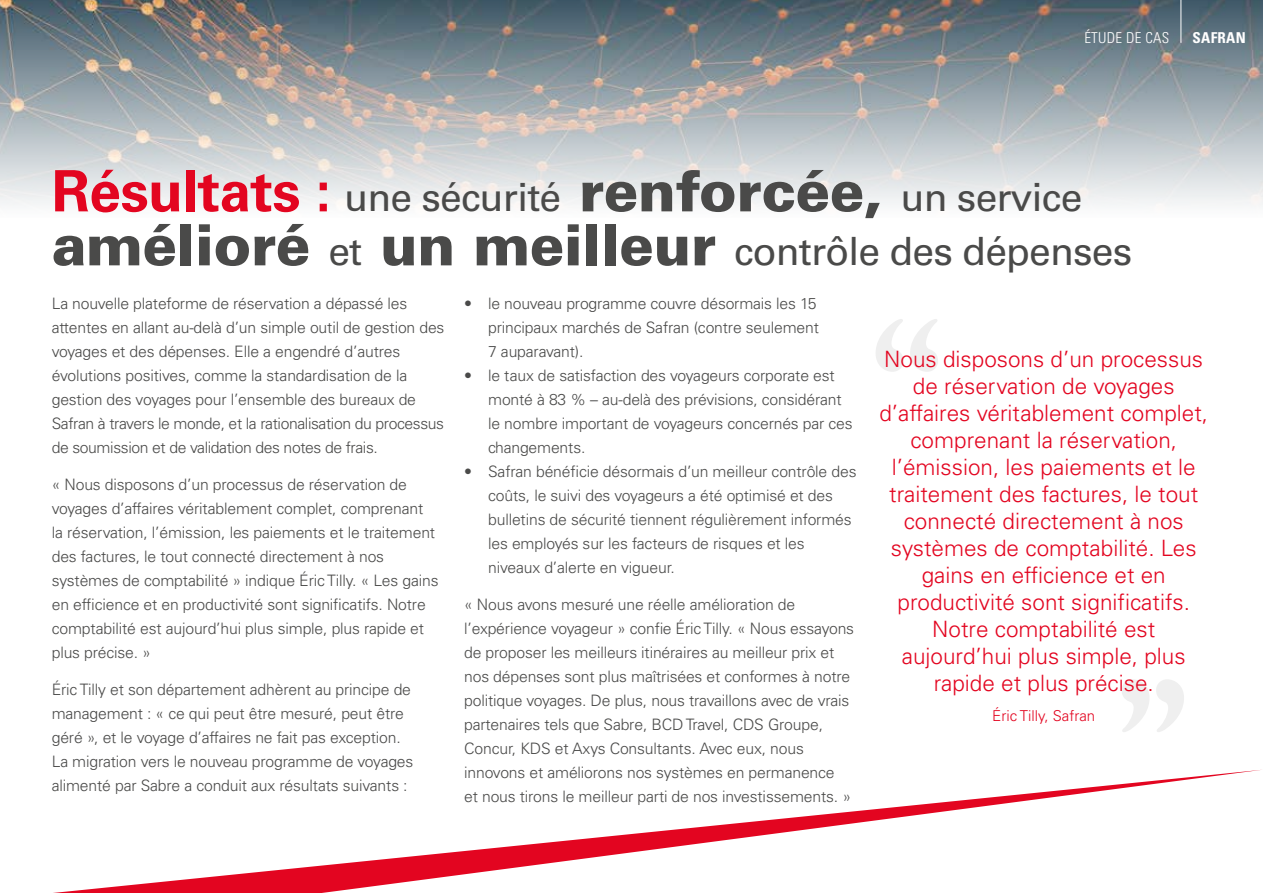
<style>
.page{position:relative;width:1263px;height:893px;background:#fff}
.page>*{position:absolute;margin:0;border:0;box-sizing:border-box;transform-origin:0 0}
.t1{font:39px/54px "Univers LT Std";letter-spacing:-.02em;color:#4a4a49}
.t2{font:300 22.5px/27px "Univers LT Std";color:#e30520;text-align:center}
.t3{font:300 15.75px/24px "Univers LT Std";letter-spacing:-.01em;color:#4a4a49}
.t4{font:300 15px "Univers LT Std";color:#e30520}
.t5{font:300 condensed 15px "Univers LT Std";letter-spacing:.02em;color:#fff}
.t6{font:700 condensed 15px "Univers LT Std";letter-spacing:.02em;color:#fff}
.s1{font-weight:700;font-size:57px;color:#e30520}
.s2{font-weight:900;font-size:57px}
</style>
<div class="page">
<img style="left:0;top:0;width:1263px;height:206px">
<svg style="left:53px;top:770px;width:1207px;height:123px"></svg>
<hr style="left:1180px;top:0;width:1px;height:43px;background:#fff">
<svg style="left:876px;top:319px;width:62px;height:53px"></svg>
<svg style="left:1122px;top:679px;width:62px;height:53px"></svg>
<p class="t5" style="left:1084px;top:29px;width:86px">ÉTUDE DE CAS</p>
<p class="t6" style="left:1192px;top:28px;width:55px">SAFRAN</p>
<h1 class="t1" style="left:52px;top:171px;width:1082px"><span class="s1">Résultats :</span> une sécurité <span class="s2">renforcée,</span> un service <span class="s2">amélioré</span> et <span class="s2">un meilleur</span> contrôle des dépenses</h1>
<p class="t3" style="left:52px;top:291px;width:394px">La nouvelle plateforme de réservation a dépassé les attentes en allant au-delà d’un simple outil de gestion des voyages et des dépenses. Elle a engendré d’autres évolutions positives, comme la standardisation de la gestion des voyages pour l’ensemble des bureaux de Safran à travers le monde, et la rationalisation du processus de soumission et de validation des notes de frais.</p>
<p class="t3" style="left:52px;top:472px;width:388px">« Nous disposons d’un processus de réservation de voyages d’affaires véritablement complet, comprenant<br>la réservation, l’émission, les paiements et le traitement des factures, le tout connecté directement à nos systèmes de comptabilité » indique Éric Tilly. « Les gains en efficience et en productivité sont significatifs. Notre comptabilité est aujourd’hui plus simple, plus rapide et plus précise. »</p>
<p class="t3" style="left:52px;top:677px;width:363px">Éric Tilly et son département adhèrent au principe de management : « ce qui peut être mesuré, peut être géré », et le voyage d’affaires ne fait pas exception.<br>La migration vers le nouveau programme de voyages alimenté par Sabre a conduit aux résultats suivants :</p>
<p class="t3" style="left:488px;top:292px;width:332px;text-indent:-24px">• le nouveau programme couvre désormais les 15 principaux marchés de Safran (contre seulement<br>7 auparavant).</p>
<p class="t3" style="left:488px;top:364px;width:366px;text-indent:-24px">• le taux de satisfaction des voyageurs corporate est monté à 83 % – au-delà des prévisions, considérant le nombre important de voyageurs concernés par ces changements.</p>
<p class="t3" style="left:488px;top:460px;width:370px;text-indent:-24px">• Safran bénéficie désormais d’un meilleur contrôle des coûts, le suivi des voyageurs a été optimisé et des bulletins de sécurité tiennent régulièrement informés les employés sur les facteurs de risques et les niveaux d’alerte en vigueur.</p>
<p class="t3" style="left:464px;top:592px;width:391px">« Nous avons mesuré une réelle amélioration de l’expérience voyageur » confie Éric Tilly. « Nous essayons de proposer les meilleurs itinéraires au meilleur prix et nos dépenses sont plus maîtrisées et conformes à notre politique voyages. De plus, nous travaillons avec de vrais partenaires tels que Sabre, BCD Travel, CDS Groupe, Concur, KDS et Axys Consultants. Avec eux, nous innovons et améliorons nos systèmes en permanence<br>et nous tirons le meilleur parti de nos investissements. »</p>
<p class="t2" style="left:879px;top:346px;width:330px">Nous disposons d’un processus de réservation de voyages d’affaires véritablement complet, comprenant la réservation, l’émission, les paiements et le traitement des factures, le tout connecté directement à nos systèmes de comptabilité. Les gains en efficience et en productivité sont significatifs.<br>Notre comptabilité est aujourd’hui plus simple, plus rapide et plus précise.</p>
<p class="t4" style="left:992px;top:707px;width:104px">Éric Tilly, Safran</p>
</div>
